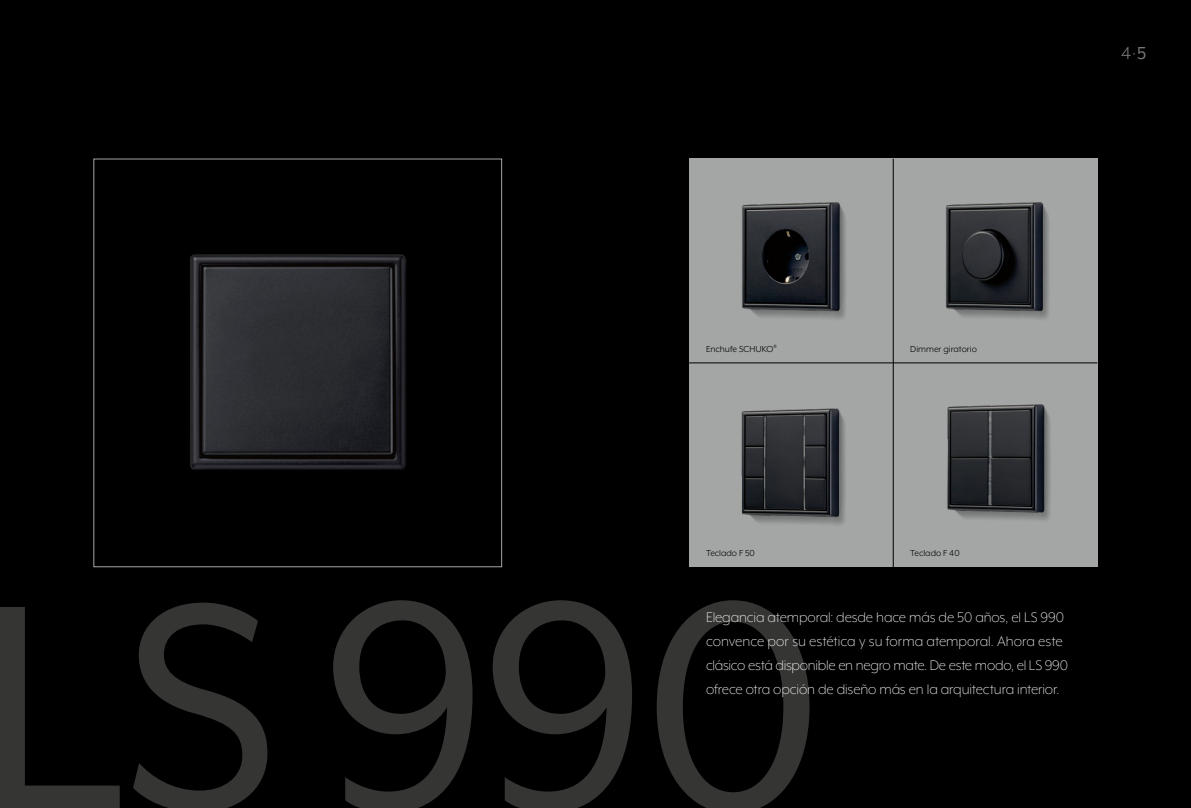
<style>
.page{position:relative;width:1191px;height:808px;background:#000}
.page>*{position:absolute;margin:0;border:0;box-sizing:border-box;transform-origin:0 0}
.t1{font:20px "Mr Eaves XL Mod OT";color:#777}
.t2{font:300 16px/24px "Mr Eaves XL Mod OT";letter-spacing:-.01em;color:#fff}
.t3{font:10px "Mr Eaves XL Mod OT";color:#000}
.s1{font-style:inherit}
</style>
<div class="page">
<div style="left:689px;top:159px;width:408px;height:408px;background:#a4a5a5"></div>
<hr style="left:892px;top:159px;width:1px;height:408px;background:#000">
<hr style="left:689px;top:362px;width:408px;height:1px;background:#000">
<img style="left:742px;top:202px;width:104px;height:117px">
<img style="left:946px;top:202px;width:103px;height:117px">
<img style="left:741px;top:408px;width:104px;height:117px">
<img style="left:947px;top:404px;width:104px;height:117px">
<svg style="left:0;top:600px;width:809px;height:208px"></svg>
<img style="left:190px;top:254px;width:216px;height:216px">
<p class="t1" style="left:1121px;top:43px;width:26px">4·<span class="s1">5</span></p>
<p class="t3" style="left:706px;top:343px;width:72px">Enchufe SCHUKO<sup>®</sup></p>
<p class="t3" style="left:910px;top:343px;width:68px">Dimmer giratorio</p>
<p class="t3" style="left:706px;top:548px;width:50px">Teclado F 50</p>
<p class="t3" style="left:910px;top:548px;width:51px">Teclado F 40</p>
<p class="t2" style="left:706px;top:605px;width:363px">Elegancia atemporal: desde hace más de 50 años, el LS 990 convence por su estética y su forma atemporal. Ahora este clásico está disponible en negro mate. De este modo, el LS 990 ofrece otra opción de diseño más en la arquitectura interior.</p>
</div>
